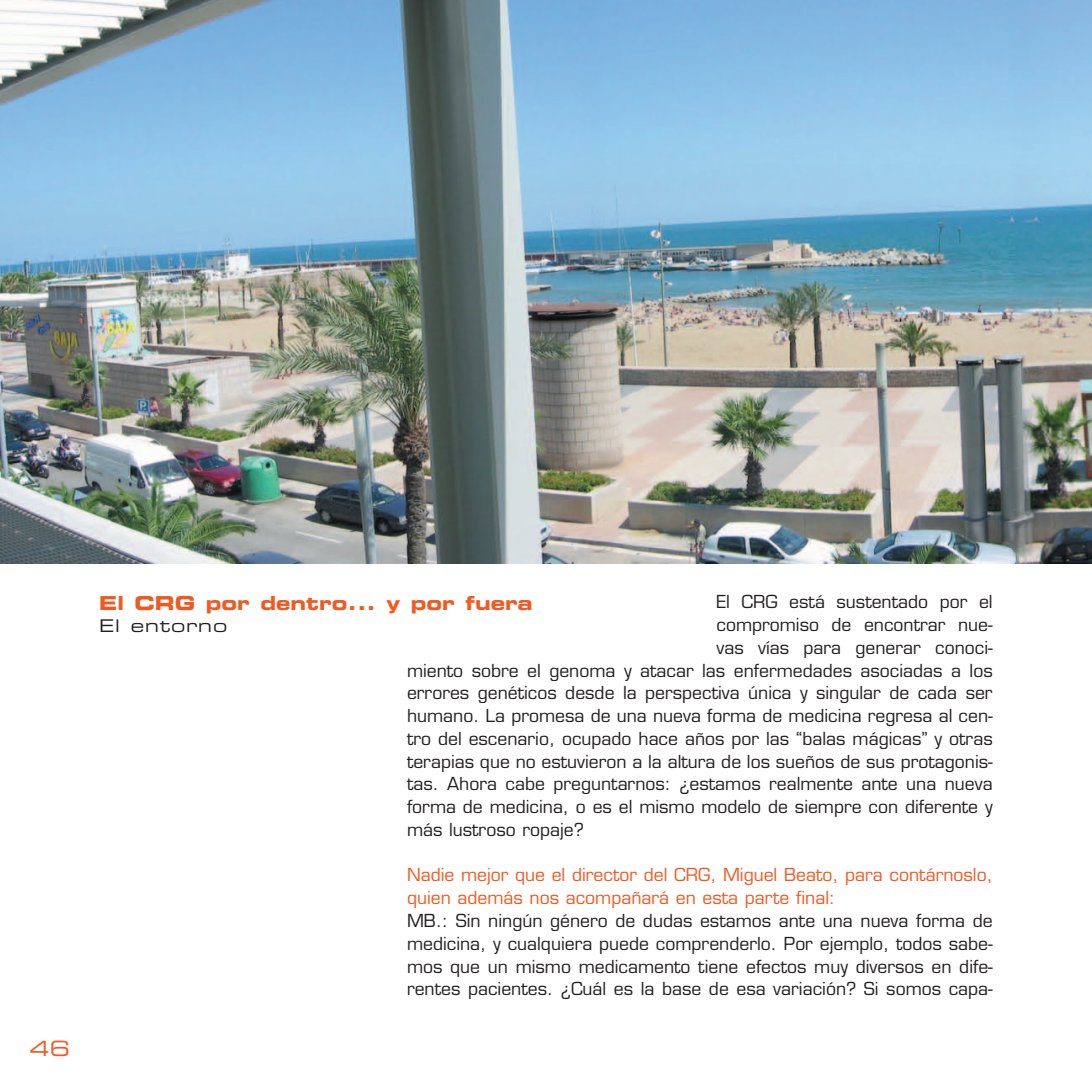
<style>
.page{position:relative;width:1092px;height:1092px;background:#fff}
.page>*{position:absolute;margin:0;border:0;box-sizing:border-box;transform-origin:0 0}
.t1{font:21px "Eurostile Extended Two";color:#f15921}
.t2{font:19.25px "Eurostile Bold Extended Two";color:#f15921}
.t3{font:17.5px/22.8px "Eurostile";color:#231f20;text-align:justify}
.t4{font:17.5px/22.8px "Eurostile";color:#f15921}
.t5{font:17.5px "Eurostile Extended Two";letter-spacing:.05em;color:#231f20}
</style>
<div class="page">
<img style="left:0;top:0;width:1091px;height:563px">
<p class="t1" style="left:30px;top:1040px;width:42px">46</p>
<p class="t3" style="left:716px;top:592px;width:278px">El CRG está sustentado por el</p>
<p class="t3" style="left:716px;top:615px;width:278px">compromiso de encontrar nue-</p>
<p class="t3" style="left:716px;top:637px;width:278px">vas vías para generar conoci-</p>
<p class="t3" style="left:407px;top:660px;width:587px">miento sobre el genoma y atacar las enfermedades asociadas a los</p>
<p class="t3" style="left:407px;top:683px;width:587px">errores genéticos desde la perspectiva única y singular de cada ser</p>
<p class="t3" style="left:407px;top:706px;width:587px">humano. La promesa de una nueva forma de medicina regresa al cen-</p>
<p class="t3" style="left:407px;top:728px;width:587px">tro del escenario, ocupado hace años por las “balas mágicas” y otras</p>
<p class="t3" style="left:407px;top:751px;width:587px">terapias que no estuvieron a la altura de los sueños de sus protagonis-</p>
<p class="t3" style="left:407px;top:774px;width:587px">tas. Ahora cabe preguntarnos: ¿estamos realmente ante una nueva</p>
<p class="t3" style="left:407px;top:797px;width:587px">forma de medicina, o es el mismo modelo de siempre con diferente y</p>
<p class="t3" style="left:407px;top:819px;width:178px">más lustroso ropaje?</p>
<p class="t4" style="left:407px;top:865px;width:587px">Nadie mejor que el director del CRG, Miguel Beato, para contárnoslo, quien además nos acompañará en esta parte final:</p>
<p class="t3" style="left:407px;top:910px;width:587px">MB.: Sin ningún género de dudas estamos ante una nueva forma de medicina, y cualquiera puede comprenderlo. Por ejemplo, todos sabe&shy;mos que un mismo medicamento tiene efectos muy diversos en dife&shy;rentes pacientes. ¿Cuál es la base de esa variación? Si somos capa-</p>
<p class="t2" style="left:99px;top:596px;width:435px">El CRG por dentro... y por fuera</p>
<p class="t5" style="left:99px;top:619px;width:129px">El entorno</p>
</div>
